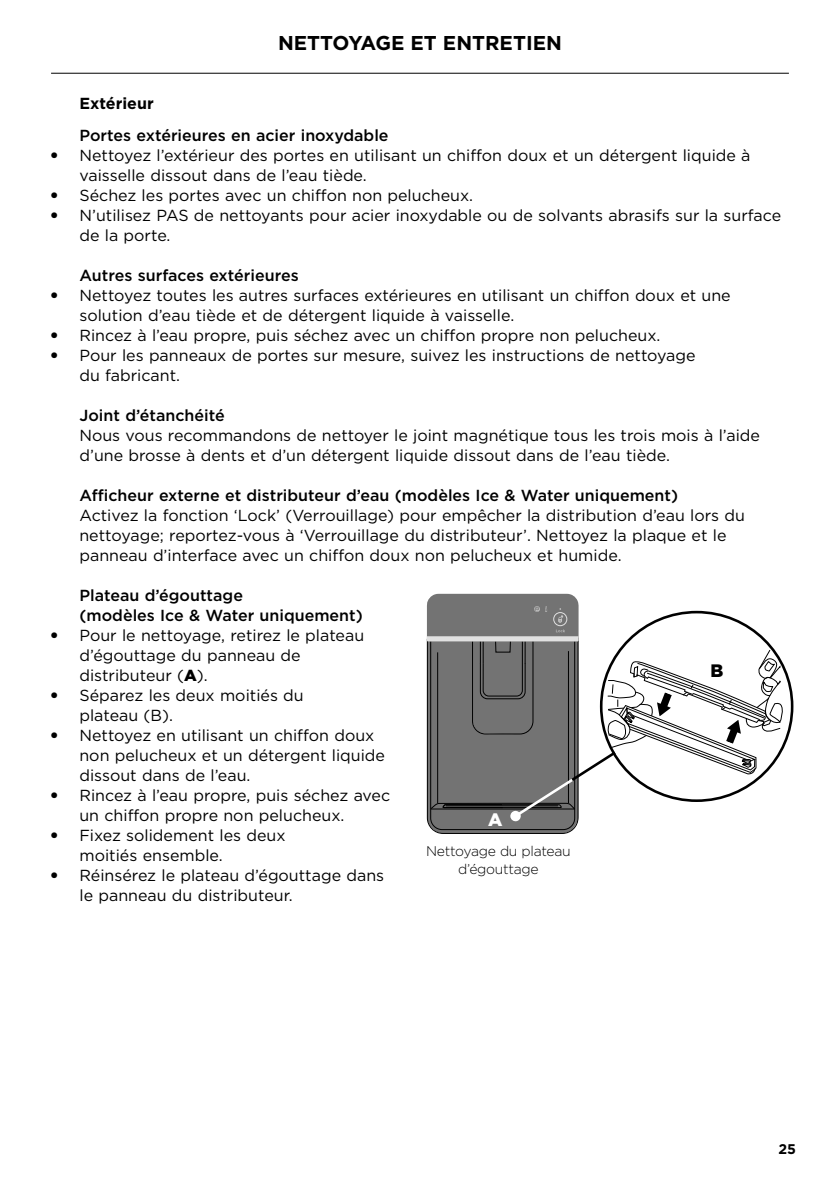
<style>
.page{position:relative;width:840px;height:1191px;background:#fff}
.page>*{position:absolute;margin:0;border:0;box-sizing:border-box;transform-origin:0 0}
.t1{font:700 20px "Gotham";color:#000}
.t2{font:900 18px "Gotham";color:#fff}
.t3{font:900 18px "Gotham";color:#000}
.t4{font:16px/20px "Gotham";color:#000}
.t5{font:500 16px/20px "Gotham";color:#000}
.t6{font:700 16px "Gotham";color:#000}
.t7{font:300 14px/18px "Gotham";letter-spacing:-.02em;color:#000;text-align:center}
.t8{font:700 14px "Gotham";color:#000}
.s1{font-weight:900}
</style>
<div class="page">
<hr style="left:51px;top:73px;width:737px;height:1px;background:#000">
<svg style="left:426px;top:594px;width:359px;height:240px"></svg>
<p class="t1" style="left:278px;top:30px;width:285px">NETTOYAGE ET ENTRETIEN</p>
<p class="t6" style="left:79px;top:93px;width:76px">Extérieur</p>
<p class="t5" style="left:79px;top:125px;width:310px">Portes extérieures en acier inoxydable</p>
<p class="t4" style="left:79px;top:145px;width:672px;text-indent:-28px">● Nettoyez l’extérieur des portes en utilisant un chiffon doux et un détergent liquide à vaisselle dissout dans de l’eau tiède.</p>
<p class="t4" style="left:51px;top:185px;width:423px">● Séchez les portes avec un chiffon non pelucheux.</p>
<p class="t4" style="left:79px;top:205px;width:702px;text-indent:-28px">● N’utilisez PAS de nettoyants pour acier inoxydable ou de solvants abrasifs sur la surface de la porte.</p>
<p class="t5" style="left:79px;top:265px;width:221px">Autres surfaces extérieures</p>
<p class="t4" style="left:79px;top:285px;width:652px;text-indent:-28px">● Nettoyez toutes les autres surfaces extérieures en utilisant un chiffon doux et une solution d’eau tiède et de détergent liquide à vaisselle.</p>
<p class="t4" style="left:51px;top:325px;width:610px">● Rincez à l’eau propre, puis séchez avec un chiffon propre non pelucheux.</p>
<p class="t4" style="left:79px;top:345px;width:617px;text-indent:-28px">● Pour les panneaux de portes sur mesure, suivez les instructions de nettoyage du fabricant.</p>
<p class="t5" style="left:79px;top:405px;width:147px">Joint d’étanchéité</p>
<p class="t4" style="left:79px;top:425px;width:681px">Nous vous recommandons de nettoyer le joint magnétique tous les trois mois à l’aide d’une brosse à dents et d’un détergent liquide dissout dans de l’eau tiède.</p>
<p class="t5" style="left:79px;top:485px;width:600px">Afficheur externe et distributeur d’eau (modèles Ice &amp; Water uniquement)</p>
<p class="t4" style="left:79px;top:505px;width:666px">Activez la fonction ‘Lock’ (Verrouillage) pour empêcher la distribution d’eau lors du nettoyage; reportez-vous à ‘Verrouillage du distributeur’. Nettoyez la plaque et le panneau d’interface avec un chiffon doux non pelucheux et humide.</p>
<p class="t5" style="left:79px;top:585px;width:285px">Plateau d’égouttage<br>(modèles Ice &amp; Water uniquement)</p>
<p class="t4" style="left:79px;top:625px;width:286px;text-indent:-28px">● Pour le nettoyage, retirez le plateau d’égouttage du panneau de distributeur (<span class="s1">A</span>).</p>
<p class="t4" style="left:79px;top:685px;width:226px;text-indent:-28px">● Séparez les deux moitiés du plateau (B).</p>
<p class="t4" style="left:79px;top:725px;width:307px;text-indent:-28px">● Nettoyez en utilisant un chiffon doux non pelucheux et un détergent liquide dissout dans de l’eau.</p>
<p class="t4" style="left:79px;top:785px;width:312px;text-indent:-28px">● Rincez à l’eau propre, puis séchez avec un chiffon propre non pelucheux.</p>
<p class="t4" style="left:79px;top:825px;width:207px;text-indent:-28px">● Fixez solidement les deux moitiés ensemble.</p>
<p class="t4" style="left:79px;top:865px;width:306px;text-indent:-28px">● Réinsérez le plateau d’égouttage dans le panneau du distributeur.</p>
<p class="t3" style="left:710px;top:658px;width:14px">B</p>
<p class="t2" style="left:488px;top:806px;width:16px">A</p>
<p class="t7" style="left:426px;top:842px;width:146px">Nettoyage du plateau d’égouttage</p>
<p class="t8" style="left:778px;top:1139px;width:19px">25</p>
</div>
